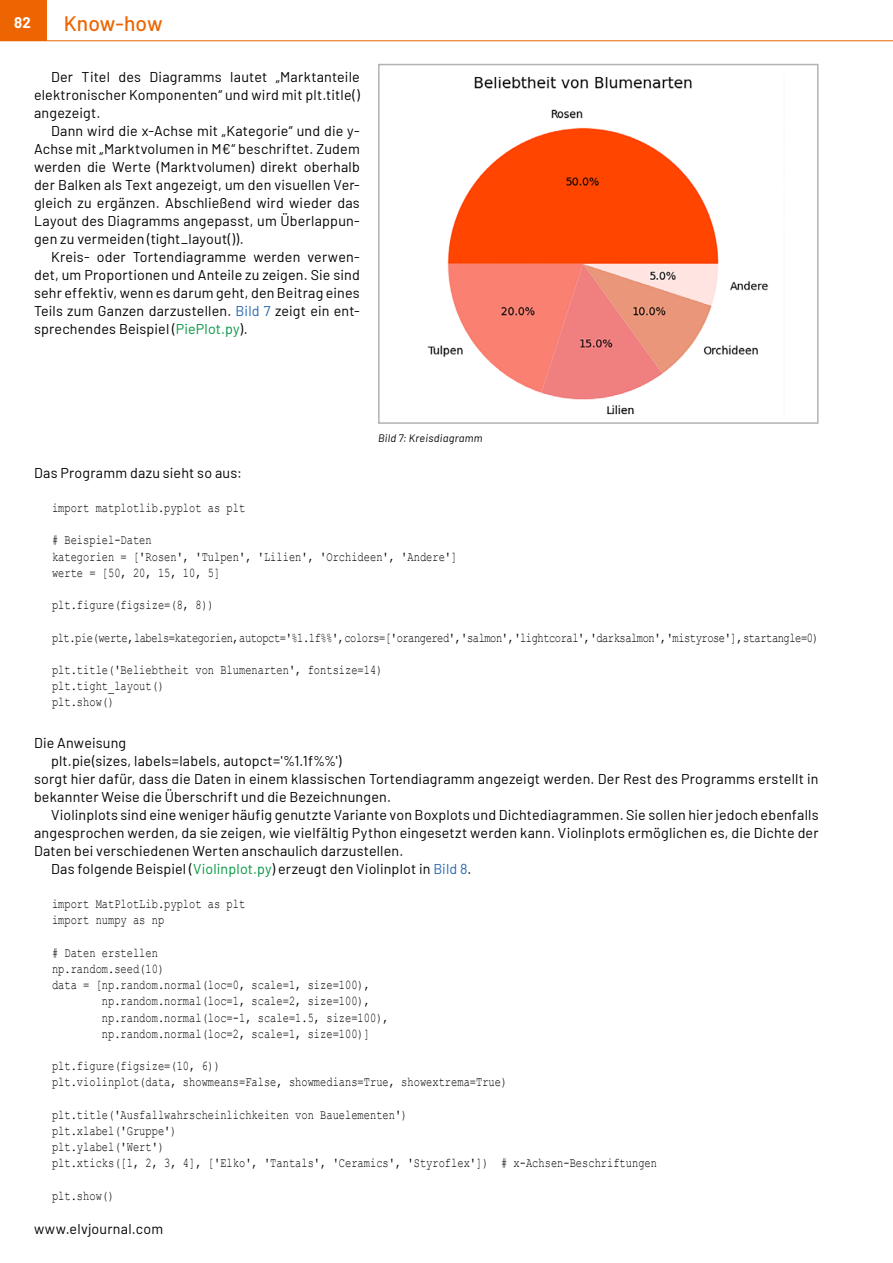
<style>
.page{position:relative;width:893px;height:1263px;background:#fff}
.page>*{position:absolute;margin:0;border:0;box-sizing:border-box;transform-origin:0 0}
.t1{font:500 21px "Barlow";color:#ec6502}
.t2{font:700 15px "Barlow";color:#fff}
.t3{font:14.25px/18px "Barlow";letter-spacing:.015em;color:#000;text-align:justify}
.t4{font:13.5px/16.2px "Courier New";color:#000;scale:.77 1}
.t5{font:13.5px "Courier New";letter-spacing:-.04em;color:#000;scale:.77 1}
.t6{font:italic 10.8px "Barlow";letter-spacing:.025em;color:#000}
.s1{color:#2769b2}
.s2{color:#00963f}
</style>
<div class="page">
<div style="left:0;top:0;width:47px;height:40px;background:#ec6502"></div>
<hr style="left:0;top:40px;width:893px;height:1px;background:#ec6502">
<img style="left:427px;top:76px;width:342px;height:339px">
<div style="left:378px;top:64px;width:441px;height:360px;border:2px solid #b1b2b3"></div>
<p class="t2" style="left:14px;top:11px;width:18px">82</p>
<h1 class="t1" style="left:64px;top:8px;width:100px">Know-how</h1>
<p class="t3" style="left:34px;top:67px;width:327px;text-indent:17px">Der Titel des Diagramms lautet „Marktanteile elektronischer Komponenten“ und wird mit plt.title() angezeigt.</p>
<p class="t3" style="left:34px;top:121px;width:327px;text-indent:17px">Dann wird die x-Achse mit „Kategorie“ und die y-Achse mit „Marktvolumen in M€“ beschriftet. Zudem werden die Werte (Marktvolumen) direkt oberhalb der Balken als Text angezeigt, um den visuellen Ver&shy;gleich zu ergänzen. Abschließend wird wieder das Layout des Diagramms angepasst, um Überlappun&shy;gen zu vermeiden (tight_layout()).</p>
<p class="t3" style="left:34px;top:247px;width:327px;text-indent:17px">Kreis- oder Tortendiagramme werden verwen&shy;det, um Proportionen und Anteile zu zeigen. Sie sind sehr effektiv, wenn es darum geht, den Beitrag eines Teils zum Ganzen darzustellen. <span class="s1">Bild 7</span> zeigt ein ent&shy;sprechendes Beispiel (<span class="s2">PiePlot.py</span>).</p>
<p class="t6" style="left:378px;top:430px;width:106px">Bild 7: Kreisdiagramm</p>
<p class="t3" style="left:34px;top:463px;width:210px">Das Programm dazu sieht so aus:</p>
<p class="t4" style="left:52px;top:499px;width:253px">import matplotlib.pyplot as plt</p>
<p class="t4" style="left:52px;top:532px;width:528px"># Beispiel-Daten<br>kategorien = ['Rosen', 'Tulpen', 'Lilien', 'Orchideen', 'Andere'] werte = [50, 20, 15, 10, 5]</p>
<p class="t4" style="left:52px;top:596px;width:212px">plt.figure(figsize=(8, 8))</p>
<p class="t5" style="left:52px;top:629px;width:997px">plt.pie(werte, labels=kategorien, autopct='%1.1f%%', colors=['orangered', 'salmon', 'lightcoral', 'darksalmon', 'mistyrose'], startangle=0)</p>
<p class="t4" style="left:52px;top:661px;width:431px">plt.title('Beliebtheit von Blumenarten', fontsize=14) plt.tight_layout()<br>plt.show()</p>
<p class="t3" style="left:34px;top:733px;width:94px">Die Anweisung</p>
<p class="t3" style="left:51px;top:751px;width:292px">plt.pie(sizes, labels=labels, autopct='%1.1f%%')</p>
<p class="t3" style="left:34px;top:769px;width:786px">sorgt hier dafür, dass die Daten in einem klassischen Tortendiagramm angezeigt werden. Der Rest des Programms erstellt in</p>
<p class="t3" style="left:34px;top:787px;width:358px">bekannter Weise die Überschrift und die Bezeichnungen.</p>
<p class="t3" style="left:51px;top:805px;width:769px">Violinplots sind eine weniger häufig genutzte Variante von Boxplots und Dichtediagrammen. Sie sollen hier jedoch ebenfalls</p>
<p class="t3" style="left:34px;top:823px;width:786px">angesprochen werden, da sie zeigen, wie vielfältig Python eingesetzt werden kann. Violinplots ermöglichen es, die Dichte der</p>
<p class="t3" style="left:34px;top:841px;width:371px">Daten bei verschiedenen Werten anschaulich darzustellen.</p>
<p class="t3" style="left:51px;top:859px;width:422px">Das folgende Beispiel (<span class="s2">Violinplot.py</span>) erzeugt den Violinplot in <span class="s1">Bild 8</span>.</p>
<p class="t4" style="left:52px;top:895px;width:253px">import MatPlotLib.pyplot as plt import numpy as np</p>
<p class="t4" style="left:52px;top:944px;width:139px"># Daten erstellen</p>
<p class="t4" style="left:52px;top:960px;width:147px">np.random.seed(10)</p>
<p class="t4" style="left:52px;top:976px;width:415px">data = [np.random.normal(loc=0, scale=1, size=100),</p>
<p class="t4" style="left:102px;top:992px;width:350px">np.random.normal(loc=1, scale=2, size=100),</p>
<p class="t4" style="left:102px;top:1009px;width:374px">np.random.normal(loc=-1, scale=1.5, size=100),</p>
<p class="t4" style="left:102px;top:1025px;width:350px">np.random.normal(loc=2, scale=1, size=100)]</p>
<p class="t4" style="left:52px;top:1057px;width:593px">plt.figure(figsize=(10, 6))<br>plt.violinplot(data, showmeans=False, showmedians=True, showextrema=True)</p>
<p class="t4" style="left:52px;top:1106px;width:787px">plt.title('Ausfallwahrscheinlichkeiten von Bauelementen')<br>plt.xlabel('Gruppe')<br>plt.ylabel('Wert')<br>plt.xticks([1, 2, 3, 4], ['Elko', 'Tantals', 'Ceramics', 'Styroflex']) # x-Achsen-Beschriftungen</p>
<p class="t4" style="left:52px;top:1187px;width:82px">plt.show()</p>
<p class="t3" style="left:34px;top:1219px;width:131px">www.elvjournal.com</p>
</div>
